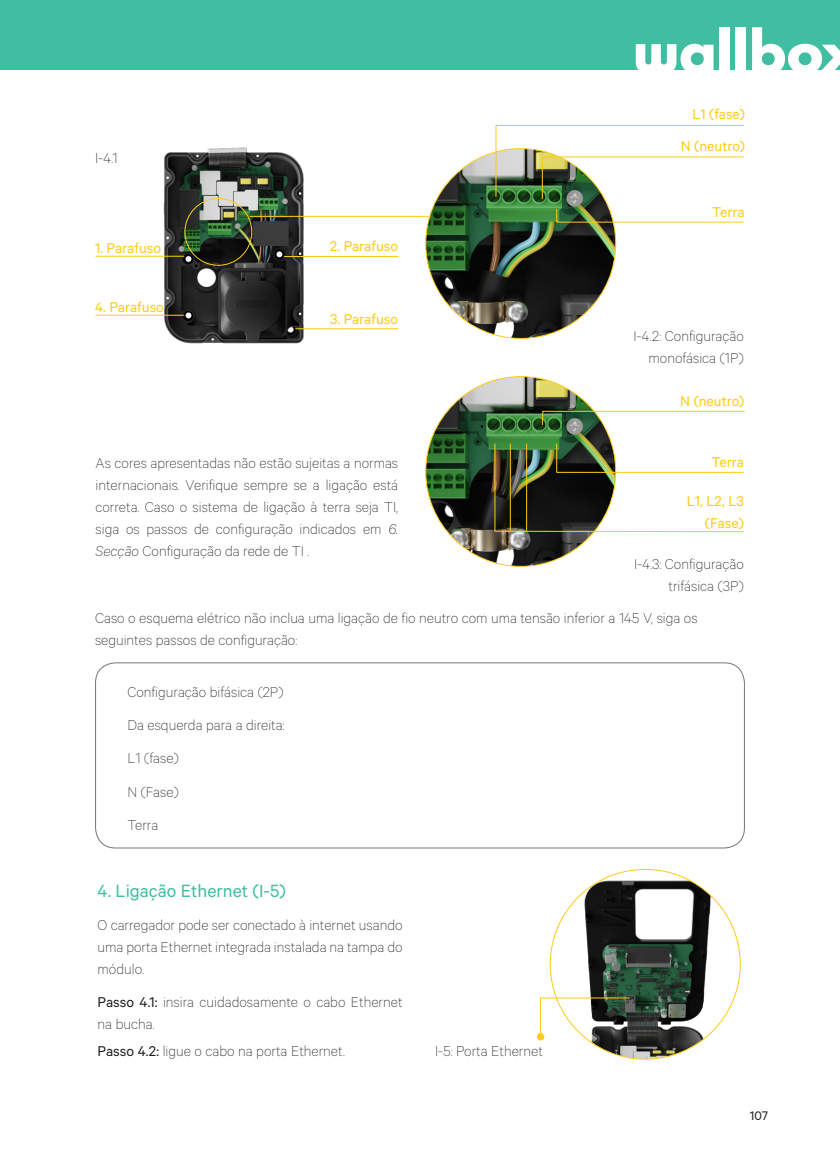
<style>
.page{position:relative;width:840px;height:1168px;background:#fff}
.page>*{position:absolute;margin:0;border:0;box-sizing:border-box;transform-origin:0 0}
.subtitulos{font:20px "Calibre";color:#41bea2}
.subtitulos-2{font:100 16px/22px "Calibre";color:#231f20;text-align:right}
.subtitulos-3{font:16px/22px "Calibre";color:#fecb17;text-align:right}
.Bullets{font:100 16px/22px "Calibre";color:#231f20}
.t1{font:14px "Calibre";color:#231f20}
.s1{font-style:italic}
.s2{font-weight:400}
</style>
<div class="page">
<div style="left:0;top:0;width:839px;height:70px;background:#41bea2"></div>
<svg style="left:635px;top:44px;width:78px;height:26px"></svg>
<div style="left:718px;top:27px;width:10px;height:46px;background:#fff"></div>
<div style="left:735px;top:27px;width:10px;height:46px;background:#fff"></div>
<svg style="left:752px;top:27px;width:87px;height:43px"></svg>
<img style="left:425px;top:149px;width:190px;height:189px;border-radius:95px">
<img style="left:425px;top:377px;width:190px;height:189px;border-radius:95px">
<img style="left:98px;top:147px;width:282px;height:197px">
<div style="left:184px;top:198px;width:68px;height:68px;border:1px solid #fecb17;border-radius:50%"></div>
<svg style="left:494px;top:125px;width:250px;height:75px"></svg>
<svg style="left:541px;top:410px;width:204px;height:16px"></svg>
<svg style="left:555px;top:209px;width:189px;height:14px"></svg>
<svg style="left:493px;top:443px;width:251px;height:90px"></svg>
<hr style="left:509px;top:444px;width:1px;height:87px;background:#fecb17">
<hr style="left:526px;top:444px;width:1px;height:87px;background:#fecb17">
<hr style="left:295px;top:328px;width:103px;height:1px;background:#fecb17">
<hr style="left:284px;top:256px;width:114px;height:1px;background:#fecb17">
<hr style="left:96px;top:256px;width:88px;height:1px;background:#fecb17">
<hr style="left:96px;top:315px;width:88px;height:1px;background:#fecb17">
<div style="left:95px;top:662px;width:649px;height:186px;border:1px solid #727679;border-radius:20px"></div>
<div style="left:536px;top:1033px;width:8px;height:7px;background:#fecb17;border-radius:50%"></div>
<img style="left:550px;top:869px;width:189px;height:190px;border-radius:95px">
<svg style="left:539px;top:997px;width:90px;height:38px"></svg>
<hr style="left:250px;top:216px;width:180px;height:1px;background:#fecb17">
<p class="subtitulos-2" style="left:95px;top:147px;width:24px">I-4.1</p>
<p class="subtitulos-3" style="left:95px;top:236px;width:67px">1. Parafuso</p>
<p class="subtitulos-3" style="left:329px;top:235px;width:70px">2. Parafuso</p>
<p class="subtitulos-3" style="left:95px;top:295px;width:70px">4. Parafuso</p>
<p class="subtitulos-3" style="left:330px;top:307px;width:69px">3. Parafuso</p>
<p class="subtitulos-2" style="left:95px;top:452px;width:304px;text-align:justify">As cores apresentadas não estão sujeitas a normas internacionais. Verifique sempre se a ligação está correta. Caso o sistema de ligação à terra seja TI, siga os passos de configuração indicados em <span class="s1">6.<br>Secção</span> Configuração da rede de TI .</p>
<p class="subtitulos-3" style="left:692px;top:103px;width:54px">L1 (fase)</p>
<p class="subtitulos-3" style="left:680px;top:135px;width:66px">N (neutro)</p>
<p class="subtitulos-3" style="left:711px;top:200px;width:34px">Terra</p>
<p class="subtitulos-2" style="left:633px;top:324px;width:112px">I-4.2: Configuração monofásica (1P)</p>
<p class="subtitulos-3" style="left:679px;top:389px;width:66px">N (neutro)</p>
<p class="subtitulos-3" style="left:711px;top:450px;width:34px">Terra</p>
<p class="subtitulos-3" style="left:686px;top:489px;width:58px">L1, L2, L3 (Fase)</p>
<p class="subtitulos-2" style="left:633px;top:553px;width:111px">I-4.3: Configuração trifásica (3P)</p>
<p class="subtitulos-2" style="left:95px;top:606px;width:603px;text-align:left">Caso o esquema elétrico não inclua uma ligação de fio neutro com uma tensão inferior a 145 V, siga os seguintes passos de configuração:</p>
<p class="subtitulos-2" style="left:127px;top:680px;width:158px">Configuração bifásica (2P)</p>
<p class="subtitulos-2" style="left:127px;top:713px;width:159px">Da esquerda para a direita:</p>
<p class="subtitulos-2" style="left:127px;top:747px;width:53px">L1 (fase)</p>
<p class="subtitulos-2" style="left:127px;top:780px;width:53px">N (Fase)</p>
<p class="subtitulos-2" style="left:127px;top:813px;width:32px">Terra</p>
<p class="subtitulos" style="left:98px;top:879px;width:190px">4. Ligação Ethernet (I-5)</p>
<p class="subtitulos-2" style="left:98px;top:913px;width:306px;text-align:justify">O carregador pode ser conectado à internet usando uma porta Ethernet integrada instalada na tampa do módulo.</p>
<p class="Bullets" style="left:98px;top:991px;width:306px"><span class="s2">Passo 4.1:</span> insira cuidadosamente o cabo Ethernet na bucha.</p>
<p class="Bullets" style="left:98px;top:1040px;width:249px"><span class="s2">Passo 4.2:</span> ligue o cabo na porta Ethernet.</p>
<p class="subtitulos-2" style="left:435px;top:1039px;width:109px">I-5: Porta Ethernet</p>
<p class="t1" style="left:749px;top:1107px;width:20px">107</p>
</div>
